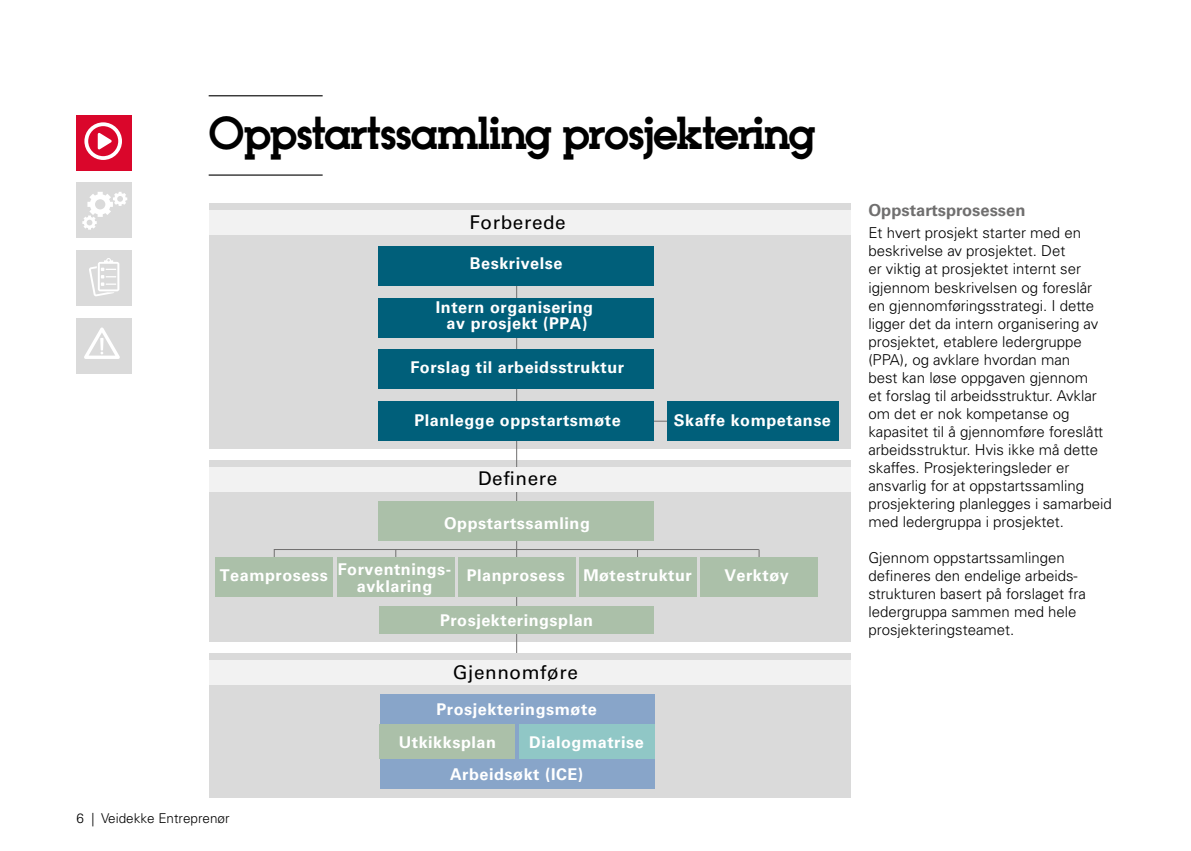
<style>
.page{position:relative;width:1191px;height:851px;background:#fff}
.page>*{position:absolute;margin:0;border:0;box-sizing:border-box;transform-origin:0 0}
.t1{font:700 45px "Inlove Veidekke";letter-spacing:-.04em;color:#000}
.t2{font:18.9px "Univers LT Std";letter-spacing:.035em;color:#000}
.t3{font:700 16.5px "Univers LT Std";color:#706f6f}
.t4{font:700 16.2px/16.2px "Univers LT Std";letter-spacing:.035em;color:#fff;text-align:center}
.t5{font:300 15px/18px "Univers LT Std";color:#000}
.t6{font:300 13.5px "Univers LT Std";color:#000}
</style>
<div class="page">
<hr style="left:209px;top:95px;width:114px;height:1px;background:#000">
<hr style="left:209px;top:174px;width:114px;height:2px;background:#000">
<div style="left:77px;top:115px;width:55px;height:55px;background:#da062b"></div>
<svg style="left:84px;top:122px;width:38px;height:38px"></svg>
<div style="left:77px;top:182px;width:55px;height:56px;background:#dadada"></div>
<svg style="left:82px;top:192px;width:45px;height:38px"></svg>
<div style="left:77px;top:318px;width:55px;height:55px;background:#dadada"></div>
<svg style="left:84px;top:327px;width:36px;height:32px"></svg>
<div style="left:77px;top:250px;width:55px;height:55px;background:#dadada"></div>
<svg style="left:89px;top:258px;width:30px;height:38px"></svg>
<div style="left:209px;top:460px;width:641px;height:182px;background:#dadada"></div>
<div style="left:209px;top:204px;width:641px;height:245px;background:#dadada"></div>
<div style="left:209px;top:211px;width:641px;height:24px;background:#f2f2f2"></div>
<hr style="left:516px;top:267px;width:1px;height:500px;background:#706f6f">
<div style="left:378px;top:246px;width:276px;height:39px;background:#005f7a"></div>
<div style="left:378px;top:297px;width:276px;height:40px;background:#005f7a"></div>
<div style="left:378px;top:349px;width:276px;height:40px;background:#005f7a"></div>
<div style="left:378px;top:501px;width:276px;height:40px;background:#abc0a9"></div>
<hr style="left:528px;top:421px;width:150px;height:1px;background:#706f6f">
<hr style="left:274px;top:549px;width:485px;height:1px;background:#706f6f">
<div style="left:209px;top:467px;width:641px;height:24px;background:#f2f2f2"></div>
<div style="left:209px;top:653px;width:641px;height:144px;background:#dadada"></div>
<div style="left:380px;top:694px;width:274px;height:94px;background:#88a5c9"></div>
<div style="left:379px;top:724px;width:136px;height:34px;background:#abc0a9"></div>
<div style="left:519px;top:724px;width:135px;height:34px;background:#90c7c6"></div>
<div style="left:209px;top:660px;width:641px;height:24px;background:#f2f2f2"></div>
<div style="left:378px;top:401px;width:276px;height:40px;background:#005f7a"></div>
<div style="left:667px;top:401px;width:171px;height:40px;background:#005f7a"></div>
<div style="left:457px;top:557px;width:118px;height:39px;background:#abc0a9"></div>
<div style="left:215px;top:557px;width:118px;height:39px;background:#abc0a9"></div>
<div style="left:579px;top:557px;width:117px;height:39px;background:#abc0a9"></div>
<div style="left:336px;top:557px;width:118px;height:39px;background:#abc0a9"></div>
<div style="left:700px;top:557px;width:117px;height:39px;background:#abc0a9"></div>
<div style="left:379px;top:607px;width:275px;height:27px;background:#abc0a9"></div>
<h1 class="t1" style="left:209px;top:105px;width:609px">Oppstartssamling prosjektering</h1>
<p class="t2" style="left:469px;top:211px;width:98px">Forberede</p>
<p class="t4" style="left:470px;top:255px;width:94px">Beskrivelse</p>
<p class="t4" style="left:436px;top:299px;width:159px">Intern organisering av prosjekt (PPA)</p>
<p class="t4" style="left:410px;top:359px;width:215px">Forslag til arbeidsstruktur</p>
<p class="t4" style="left:414px;top:412px;width:208px">Planlegge oppstartsmøte</p>
<p class="t4" style="left:674px;top:412px;width:159px">Skaffe kompetanse</p>
<p class="t2" style="left:478px;top:467px;width:81px">Definere</p>
<p class="t4" style="left:444px;top:514px;width:147px">Oppstartssamling</p>
<p class="t4" style="left:338px;top:561px;width:115px">Forventnings&shy;avklaring</p>
<p class="t4" style="left:724px;top:567px;width:66px">Verktøy</p>
<p class="t4" style="left:440px;top:612px;width:155px">Prosjekteringsplan</p>
<p class="t4" style="left:220px;top:567px;width:109px">Teamprosess</p>
<p class="t4" style="left:467px;top:567px;width:227px">Planprosess Møtestruktur</p>
<p class="t2" style="left:453px;top:660px;width:126px">Gjennomføre</p>
<p class="t6" style="left:77px;top:809px;width:155px">6 | Veidekke Entreprenør</p>
<p class="t4" style="left:399px;top:693px;width:200px;line-height:32.7px;text-align:left;text-indent:38px">Prosjekteringsmøte<br>Utkikksplan</p>
<p class="t4" style="left:450px;top:726px;width:195px;line-height:32.1px;text-align:left;text-indent:79px">Dialogmatrise<br>Arbeidsøkt (ICE)</p>
<p class="t3" style="left:868px;top:201px;width:158px">Oppstartsprosessen</p>
<p class="t5" style="left:868px;top:224px;width:245px">Et hvert prosjekt starter med en beskrivelse av prosjektet. Det<br>er viktig at prosjektet internt ser igjennom beskrivelsen og foreslår en gjennomføringsstrategi. I dette ligger det da intern organisering av prosjektet, etablere ledergruppe (PPA), og avklare hvordan man<br>best kan løse oppgaven gjennom<br>et forslag til arbeidsstruktur. Avklar om det er nok kompetanse og kapasitet til å gjennomføre foreslått arbeidsstruktur. Hvis ikke må dette skaffes. Prosjekteringsleder er ansvarlig for at oppstartssamling prosjektering planlegges i samarbeid med ledergruppa i prosjektet.</p>
<p class="t5" style="left:868px;top:548px;width:219px">Gjennom oppstartssamlingen defineres den endelige arbeids&shy;strukturen basert på forslaget fra ledergruppa sammen med hele prosjekteringsteamet.</p>
</div>
